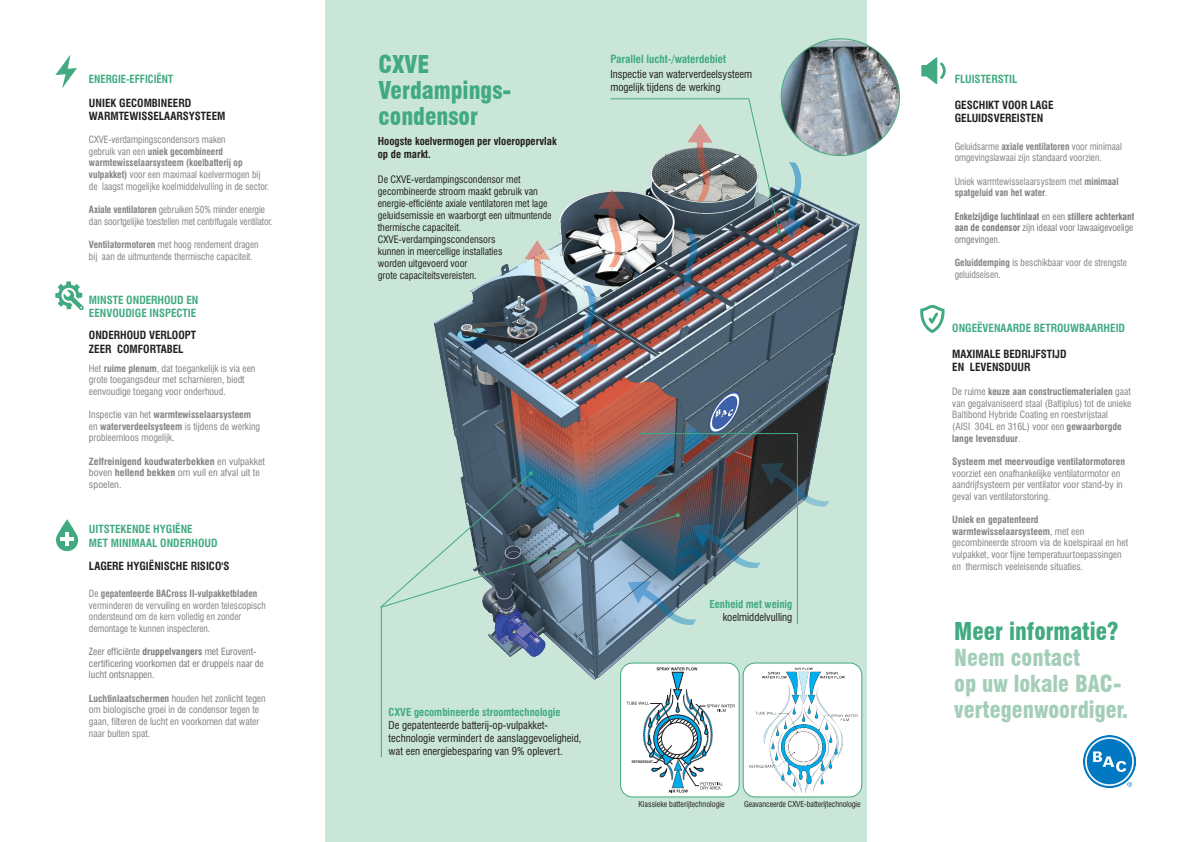
<style>
.page{position:relative;width:1191px;height:842px;background:#fff}
.page>*{position:absolute;margin:0;border:0;box-sizing:border-box;transform-origin:0 0}
.t1{font:900 condensed 24px "Swiss 721 BT";color:#41aa81;scale:.96 1}
.t2{font:900 condensed 24px "Swiss 721 BT";color:#41aa81;scale:.95 1}
.t3{font:900 condensed 23px/26px "Swiss 721 BT";color:#a4ceb8;scale:.95 1}
.t4{font:700 condensed 11px/13.2px "Swiss 721 BT";color:#231f20}
.Bullets{font:700 condensed 11px/13.2px "Swiss 721 BT";color:#41aa81}
.Bullets-2{font:700 condensed 11px "Swiss 721 BT";color:#41aa81;scale:.96 1}
.Bullets-3{font:condensed 10.7px/12.8px "Swiss 721 BT";color:#231f20}
.Bullets-4{font:700 condensed 10.7px "Swiss 721 BT";color:#41aa81}
.t5{font:700 condensed 10.7px/12.8px "Swiss 721 BT";color:#231f20}
.t6{font:condensed 10px/12px "Swiss 721 BT";color:#231f20}
.Bullets-5{font:condensed 9.7px/11.6px "Swiss 721 BT";color:#808285}
.Bullets-6{font:condensed 9.7px/11.6px "Swiss 721 BT";color:#808285;scale:.96 1}
.Bullets-7{font:700 condensed 9.7px/11.6px "Swiss 721 BT";color:#76787b;text-align:justify;scale:.96 1}
.Bullets-8{font:condensed 9.7px/11.6px "Swiss 721 BT";color:#76787b}
.Bullets-9{font:condensed 9.7px/11.6px "Swiss 721 BT";color:#808285;scale:1.05 1}
.t7{font:condensed 8px "Swiss 721 BT";letter-spacing:-.01em;color:#231f20}
.t8{font:700 3.6px "Arial Narrow";color:#231f20}
.s1{font-weight:700}
.s2{font-weight:400}
</style>
<div class="page">
<div style="left:325px;top:0;width:541px;height:842px;background:#cae6d9"></div>
<img style="left:1083px;top:735px;width:52px;height:52px">
<svg style="left:55px;top:281px;width:29px;height:29px"></svg>
<svg style="left:55px;top:55px;width:22px;height:34px"></svg>
<svg style="left:921px;top:57px;width:24px;height:27px"></svg>
<img style="left:433px;top:155px;width:426px;height:529px">
<svg style="left:920px;top:305px;width:25px;height:28px"></svg>
<svg style="left:609px;top:98px;width:172px;height:137px"></svg>
<div style="left:620px;top:663px;width:119px;height:134px;background:#fff;border-radius:12px"></div>
<svg style="left:626px;top:667px;width:109px;height:126px"></svg>
<div style="left:620px;top:663px;width:119px;height:134px;border:1px solid #41aa81;border-radius:12px"></div>
<div style="left:743px;top:663px;width:118px;height:134px;background:#fff;border-radius:12px"></div>
<img style="left:743px;top:668px;width:117px;height:125px">
<div style="left:743px;top:663px;width:119px;height:134px;border:1px solid #41aa81;border-radius:12px"></div>
<hr style="left:381px;top:608px;width:1px;height:149px;background:#41aa81">
<img style="left:781px;top:39px;width:118px;height:116px">
<svg style="left:380px;top:432px;width:418px;height:193px"></svg>
<svg style="left:56px;top:519px;width:22px;height:32px"></svg>
<hr style="left:66px;top:532px;width:3px;height:14px;background:#fff">
<hr style="left:60px;top:537px;width:14px;height:4px;background:#fff">
<p class="Bullets-2" style="left:89px;top:72px;width:89px">ENERGIE-EFFICIËNT</p>
<p class="t4" style="left:89px;top:96px;width:138px">UNIEK GECOMBINEERD<br>WARMTEWISSELAARSYSTEEM</p>
<p class="Bullets-5" style="left:89px;top:134px;width:182px">CXVE-verdampingscondensors maken<br>gebruik van een <span class="s1">uniek gecombineerd warmtewisselaarsysteem (koelbatterij op vulpakket)</span> voor een maximaal koelvermogen bij de laagst mogelijke koelmiddelvulling in de sector.</p>
<p class="Bullets-5" style="left:89px;top:204px;width:185px"><span class="s1">Axiale ventilatoren</span> gebruiken 50% minder energie dan soortgelijke toestellen met centrifugale ventilator.</p>
<p class="Bullets-5" style="left:89px;top:239px;width:171px"><span class="s1">Ventilatormotoren</span> met hoog rendement dragen bij aan de uitmuntende thermische capaciteit.</p>
<p class="Bullets" style="left:89px;top:293px;width:111px">MINSTE ONDERHOUD EN<br>EENVOUDIGE INSPECTIE</p>
<p class="t4" style="left:89px;top:329px;width:109px">ONDERHOUD VERLOOPT<br>ZEER COMFORTABEL</p>
<p class="Bullets-5" style="left:89px;top:362px;width:168px">Het <span class="s1">ruime plenum</span>, dat toegankelijk is via een grote toegangsdeur met scharnieren, biedt eenvoudige toegang voor onderhoud.</p>
<p class="Bullets-5" style="left:89px;top:409px;width:173px">Inspectie van het <span class="s1">warmtewisselaarsysteem </span>en <span class="s1">waterverdeelsysteem</span> is tijdens de werking probleemloos mogelijk.</p>
<p class="Bullets-9" style="left:89px;top:455px;width:169px"><span class="s1">Zelfreinigend koudwaterbekken</span> en vulpakket boven <span class="s1">hellend bekken</span> om vuil en afval uit te spoelen.</p>
<p class="Bullets" style="left:89px;top:523px;width:130px">UITSTEKENDE HYGIËNE<br>MET MINIMAAL ONDERHOUD</p>
<p class="t4" style="left:89px;top:559px;width:142px">LAGERE HYGIËNISCHE RISICO'S</p>
<p class="Bullets-6" style="left:89px;top:587px;width:186px">De <span class="s1">gepatenteerde BACross II-vulpakketbladen </span>verminderen de vervuiling en worden telescopisch ondersteund om de kern volledig en zonder demontage te kunnen inspecteren.</p>
<p class="Bullets-8" style="left:89px;top:646px;width:176px">Zeer efficiënte <span class="s1">druppelvangers</span> met Eurovent&shy;certificering voorkomen dat er druppels naar de lucht ontsnappen.</p>
<p class="Bullets-5" style="left:89px;top:692px;width:178px"><span class="s1">Luchtinlaatschermen</span> houden het zonlicht tegen om biologische groei in de condensor tegen te gaan, filteren de lucht en voorkomen dat water naar buiten spat.</p>
<p class="t1" style="left:378px;top:50px;width:54px">CXVE</p>
<p class="t1" style="left:378px;top:76px;width:140px">Verdampings-</p>
<p class="t1" style="left:378px;top:102px;width:105px">condensor</p>
<p class="t5" style="left:378px;top:135px;width:180px">Hoogste koelvermogen per vloeroppervlak op de markt.</p>
<p class="t6" style="left:378px;top:173px;width:175px">De CXVE-verdampingscondensor met gecombineerde stroom maakt gebruik van energie-efficiënte axiale ventilatoren met lage geluidsemissie en waarborgt een uitmuntende thermische capaciteit.<br>CXVE-verdampingscondensors<br>kunnen in meercellige installaties<br>worden uitgevoerd voor<br>grote capaciteitsvereisten.</p>
<p class="Bullets" style="left:610px;top:52px;width:117px">Parallel lucht-/waterdebiet</p>
<p class="Bullets-3" style="left:610px;top:68px;width:143px">Inspectie van waterverdeelsysteem mogelijk tijdens de werking</p>
<p class="Bullets-4" style="left:388px;top:706px;width:174px">CXVE gecombineerde stroomtechnologie</p>
<p class="Bullets-3" style="left:388px;top:719px;width:194px">De gepatenteerde batterij-op-vulpakket&shy;technologie vermindert de aanslaggevoeligheid, wat een energiebesparing van 9% oplevert.</p>
<p class="Bullets-4" style="left:709px;top:598px;width:84px">Eenheid met weinig</p>
<p class="Bullets-3" style="left:722px;top:611px;width:71px">koelmiddelvulling</p>
<p class="t8" style="left:632px;top:759px;width:23px">REFRIGERANT</p>
<p class="t7" style="left:638px;top:799px;width:87px">Klassieke batterijtechnologie</p>
<p class="t7" style="left:744px;top:799px;width:118px">Geavanceerde CXVE-batterijtechnologie</p>
<p class="Bullets" style="left:954px;top:73px;width:64px">FLUISTERSTIL</p>
<p class="t4" style="left:954px;top:98px;width:100px">GESCHIKT VOOR LAGE<br>GELUIDSVEREISTEN</p>
<p class="Bullets-6" style="left:954px;top:140px;width:176px">Geluidsarme <span class="s1">axiale ventilatoren</span> voor minimaal omgevingslawaai zijn standaard voorzien.</p>
<p class="Bullets-6" style="left:954px;top:175px;width:172px">Uniek warmtewisselaarsysteem met <span class="s1">minimaal spatgeluid van het water</span>.</p>
<p class="Bullets-7" style="left:954px;top:210px;width:188px">Enkelzijdige luchtinlaat <span class="s2">en een</span> stillere achterkant aan de condensor <span class="s2">zijn ideaal voor lawaaigevoelige omgevingen.</span></p>
<p class="Bullets-6" style="left:954px;top:257px;width:181px"><span class="s1">Geluiddemping</span> is beschikbaar voor de strengste geluidseisen.</p>
<p class="Bullets" style="left:952px;top:322px;width:174px">ONGEËVENAARDE BETROUWBAARHEID</p>
<p class="t4" style="left:952px;top:347px;width:116px">MAXIMALE BEDRIJFSTIJD<br>EN LEVENSDUUR</p>
<p class="Bullets-5" style="left:952px;top:386px;width:181px">De ruime <span class="s1">keuze aan constructiematerialen</span> gaat van gegalvaniseerd staal (Baltiplus) tot de unieke Baltibond Hybride Coating en roestvrijstaal<br>(AISI 304L en 316L) voor een <span class="s1">gewaarborgde lange levensduur</span>.</p>
<p class="Bullets-5" style="left:952px;top:456px;width:174px"><span class="s1">Systeem met meervoudige ventilatormotoren </span>voorziet een onafhankelijke ventilatormotor en aandrijfsysteem per ventilator voor stand-by in geval van ventilatorstoring.</p>
<p class="Bullets-5" style="left:952px;top:514px;width:177px"><span class="s1">Uniek en gepatenteerd warmtewisselaarsysteem</span>, met een gecombineerde stroom via de koelspiraal en het vulpakket, voor fijne temperatuurtoepassingen en thermisch veeleisende situaties.</p>
<p class="t2" style="left:954px;top:616px;width:174px">Meer informatie?</p>
<p class="t3" style="left:954px;top:644px;width:185px">Neem contact<br>op uw lokale BAC&shy;vertegenwoordiger.</p>
</div>
